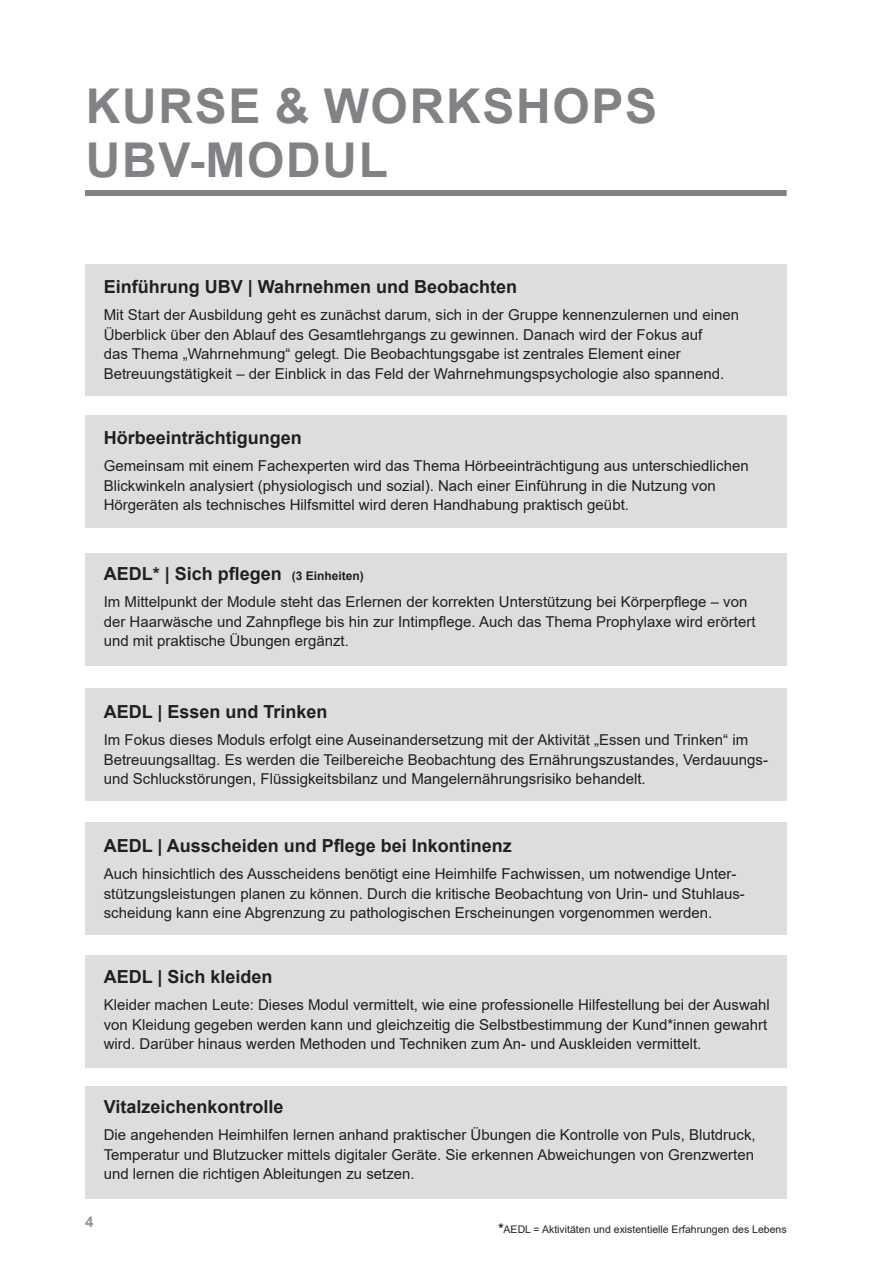
<style>
.page{position:relative;width:893px;height:1263px;background:#fff}
.page>*{position:absolute;margin:0;border:0;box-sizing:border-box;transform-origin:0 0}
.t1{font:700 48px/54px "Arial";letter-spacing:.035em;color:#808285}
.t2{font:700 18px "Arial";color:#231f20}
.t3{font:15px/19.5px "Arial";color:#231f20}
.t4{font:700 15px "Arial";color:#939598}
.t5{font:10.5px "Arial";color:#231f20}
.s1{font-size:12px}
.s2{font-weight:700;font-size:13.5px}
</style>
<div class="page">
<div style="left:85px;top:190px;width:702px;height:6px;background:#808285"></div>
<div style="left:85px;top:688px;width:702px;height:113px;background:#dcdddf"></div>
<div style="left:85px;top:553px;width:702px;height:112px;background:#dcdddf"></div>
<div style="left:85px;top:416px;width:702px;height:112px;background:#dcdddf"></div>
<div style="left:85px;top:264px;width:702px;height:132px;background:#dcdddf"></div>
<div style="left:85px;top:822px;width:702px;height:113px;background:#dcdddf"></div>
<div style="left:85px;top:955px;width:702px;height:112px;background:#dcdddf"></div>
<div style="left:85px;top:1086px;width:702px;height:112px;background:#dcdddf"></div>
<h1 class="t1" style="left:86px;top:80px;width:573px">KURSE &amp; WORKSHOPS<br>UBV-MODUL</h1>
<p class="t2" style="left:104px;top:274px;width:415px">Einführung UBV | Wahrnehmen und Beobachten</p>
<p class="t3" style="left:104px;top:305px;width:637px">Mit Start der Ausbildung geht es zunächst darum, sich in der Gruppe kennenzulernen und einen Überblick über den Ablauf des Gesamtlehrgangs zu gewinnen. Danach wird der Fokus auf<br>das Thema „Wahrnehmung“ gelegt. Die Beobachtungsgabe ist zentrales Element einer Betreuungstätigkeit – der Einblick in das Feld der Wahrnehmungspsychologie also spannend.</p>
<p class="t2" style="left:104px;top:425px;width:200px">Hörbeeinträchtigungen</p>
<p class="t3" style="left:104px;top:456px;width:646px">Gemeinsam mit einem Fachexperten wird das Thema Hörbeeinträchtigung aus unterschiedlichen<br>Blickwinkeln analysiert (physiologisch und sozial). Nach einer Einführung in die Nutzung von<br>Hörgeräten als technisches Hilfsmittel wird deren Handhabung praktisch geübt.</p>
<p class="t2" style="left:104px;top:561px;width:262px">AEDL* | Sich pflegen <span class="s1">(3 Einheiten)</span></p>
<p class="t3" style="left:104px;top:592px;width:653px">Im Mittelpunkt der Module steht das Erlernen der korrekten Unterstützung bei Körperpflege – von der Haarwäsche und Zahnpflege bis hin zur Intimpflege. Auch das Thema Prophylaxe wird erörtert und mit praktische Übungen ergänzt.</p>
<p class="t2" style="left:104px;top:699px;width:225px">AEDL | Essen und Trinken</p>
<p class="t3" style="left:104px;top:730px;width:666px">Im Fokus dieses Moduls erfolgt eine Auseinandersetzung mit der Aktivität „Essen und Trinken“ im<br>Betreuungsalltag. Es werden die Teilbereiche Beobachtung des Ernährungszustandes, Verdauungs&shy;und Schluckstörungen, Flüssigkeitsbilanz und Mangelernährungsrisiko behandelt.</p>
<p class="t2" style="left:104px;top:833px;width:410px">AEDL | Ausscheiden und Pflege bei Inkontinenz</p>
<p class="t3" style="left:104px;top:864px;width:643px">Auch hinsichtlich des Ausscheidens benötigt eine Heimhilfe Fachwissen, um notwendige Unter&shy;stützungsleistungen planen zu können. Durch die kritische Beobachtung von Urin- und Stuhlaus&shy;scheidung kann eine Abgrenzung zu pathologischen Erscheinungen vorgenommen werden.</p>
<p class="t2" style="left:104px;top:964px;width:170px">AEDL | Sich kleiden</p>
<p class="t3" style="left:104px;top:995px;width:668px">Kleider machen Leute: Dieses Modul vermittelt, wie eine professionelle Hilfestellung bei der Auswahl von Kleidung gegeben werden kann und gleichzeitig die Selbstbestimmung der Kund*innen gewahrt wird. Darüber hinaus werden Methoden und Techniken zum An- und Auskleiden vermittelt.</p>
<p class="t2" style="left:104px;top:1094px;width:181px">Vitalzeichenkontrolle</p>
<p class="t3" style="left:104px;top:1125px;width:653px;text-align:justify">Die angehenden Heimhilfen lernen anhand praktischer Übungen die Kontrolle von Puls, Blutdruck, Temperatur und Blutzucker mittels digitaler Geräte. Sie erkennen Abweichungen von Grenzwerten und lernen die richtigen Ableitungen zu setzen.</p>
<p class="t4" style="left:85px;top:1211px;width:10px">4</p>
<p class="t5" style="left:498px;top:1222px;width:290px"><span class="s2">*</span>AEDL = Aktivitäten und existentielle Erfahrungen des Lebens</p>
</div>
